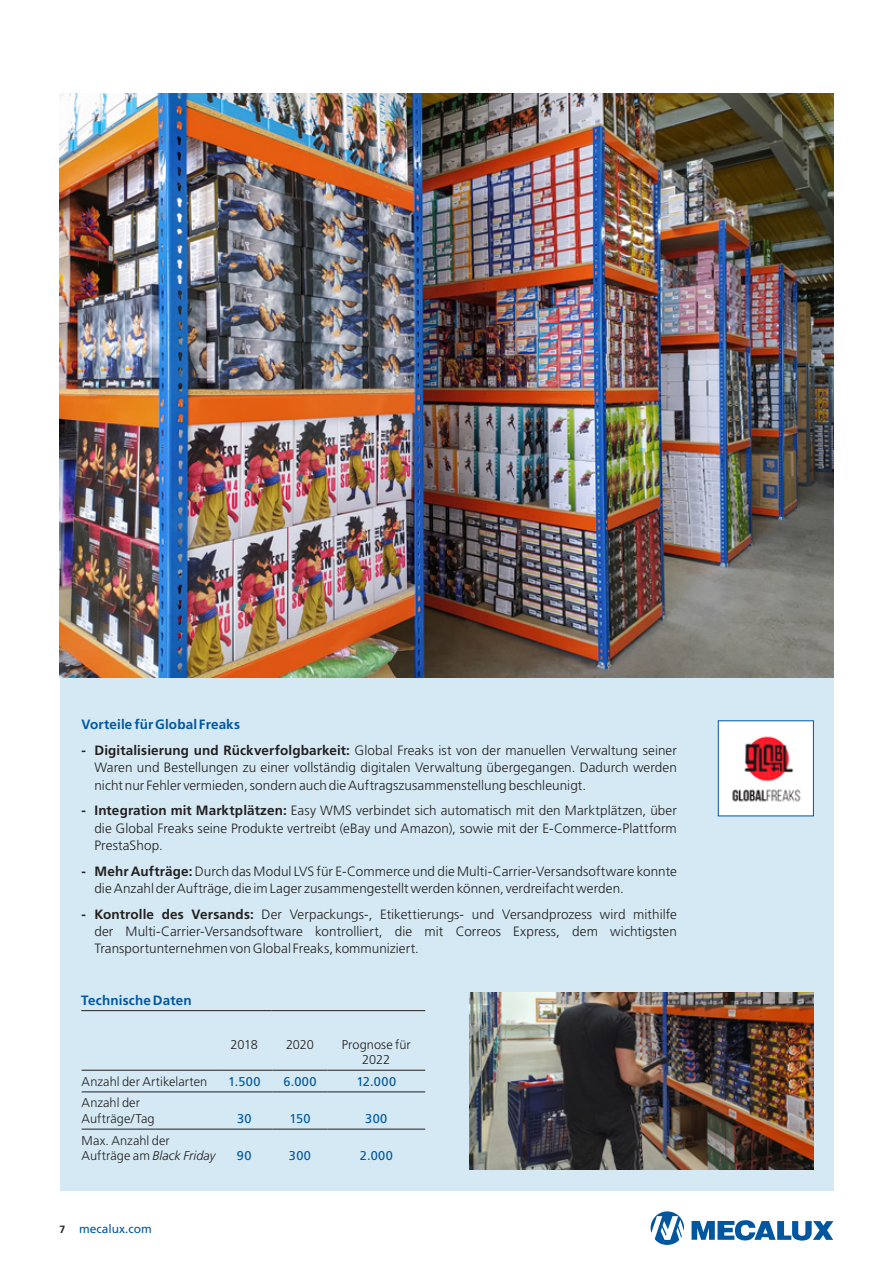
<style>
.page{position:relative;width:893px;height:1263px;background:#fff}
.page>*{position:absolute;margin:0;border:0;box-sizing:border-box;transform-origin:0 0}
.t1{font:300 13.5px/17.2px "Frutiger LT Std";letter-spacing:.005em;color:#231f20;text-align:justify}
.t2{font:700 13.5px "Frutiger LT Std";letter-spacing:.01em;color:#01579f}
.t3{font:300 12.75px/15.8px "Frutiger LT Std";letter-spacing:.005em;color:#231f20}
.t4{font:12.75px "Frutiger LT Std";letter-spacing:.04em;color:#01579f}
.t5{font:12px "Frutiger LT Std";color:#01579f}
.s1{font-weight:700}
.s2{font-style:italic}
.s3{font-weight:700;font-size:10.5px;color:#231f20}
</style>
<div class="page">
<div style="left:60px;top:677px;width:773px;height:513px;background:#d4e9f3"></div>
<svg style="left:651px;top:1211px;width:33px;height:34px"></svg>
<svg style="left:692px;top:1220px;width:141px;height:21px"></svg>
<hr style="left:81px;top:1010px;width:191px;height:1px;background:#231f20">
<hr style="left:272px;top:1010px;width:153px;height:1px;background:#231f20">
<div style="left:718px;top:720px;width:96px;height:96px;background:#fff;border:1px solid #01579f"></div>
<img style="left:732px;top:736px;width:69px;height:66px">
<hr style="left:82px;top:1070px;width:134px;height:1px;background:#231f20">
<hr style="left:216px;top:1070px;width:57px;height:1px;background:#231f20">
<hr style="left:273px;top:1070px;width:54px;height:1px;background:#231f20">
<hr style="left:327px;top:1070px;width:98px;height:1px;background:#231f20">
<hr style="left:82px;top:1092px;width:134px;height:1px;background:#231f20">
<hr style="left:216px;top:1092px;width:57px;height:1px;background:#231f20">
<hr style="left:273px;top:1092px;width:54px;height:1px;background:#231f20">
<hr style="left:327px;top:1092px;width:98px;height:1px;background:#231f20">
<hr style="left:82px;top:1129px;width:134px;height:1px;background:#231f20">
<hr style="left:216px;top:1129px;width:57px;height:1px;background:#231f20">
<hr style="left:273px;top:1129px;width:54px;height:1px;background:#231f20">
<hr style="left:327px;top:1129px;width:98px;height:1px;background:#231f20">
<img style="left:60px;top:94px;width:773px;height:583px">
<img style="left:469px;top:992px;width:345px;height:177px">
<p class="t2" style="left:82px;top:717px;width:160px">Vorteile für Global Freaks</p>
<p class="t1" style="left:94px;top:742px;width:584px;text-indent:-13px"><span class="s1">- Digitalisierung und Rückverfolgbarkeit:</span> Global Freaks ist von der manuellen Verwaltung seiner Waren und Bestellungen zu einer vollständig digitalen Verwaltung übergegangen. Dadurch werden nicht nur Fehler vermieden, sondern auch die Auftragszusammenstellung beschleunigt.</p>
<p class="t1" style="left:94px;top:802px;width:584px;text-indent:-13px"><span class="s1">- Integration mit Marktplätzen:</span> Easy WMS verbindet sich automatisch mit den Marktplätzen, über die Global Freaks seine Produkte vertreibt (eBay und Amazon), sowie mit der E-Commerce-Plattform PrestaShop.</p>
<p class="t1" style="left:94px;top:862px;width:584px;text-indent:-13px"><span class="s1">- Mehr Aufträge:</span> Durch das Modul LVS für E-Commerce und die Multi-Carrier-Versandsoftware konnte die Anzahl der Aufträge, die im Lager zusammengestellt werden können, verdreifacht werden.</p>
<p class="t1" style="left:94px;top:905px;width:584px;text-indent:-13px"><span class="s1">- Kontrolle des Versands:</span> Der Verpackungs-, Etikettierungs- und Versandprozess wird mithilfe der Multi-Carrier-Versandsoftware kontrolliert, die mit Correos Express, dem wichtigsten Transportunternehmen von Global Freaks, kommuniziert.</p>
<p class="t2" style="left:81px;top:992px;width:112px">Technische Daten</p>
<p class="t3" style="left:231px;top:1036px;width:29px">2018</p>
<p class="t3" style="left:286px;top:1036px;width:29px">2020</p>
<p class="t3" style="left:342px;top:1036px;width:71px;text-align:center">Prognose für<br>2022</p>
<p class="t3" style="left:82px;top:1073px;width:127px">Anzahl der Artikelarten</p>
<p class="t4" style="left:228px;top:1074px;width:34px">1.500</p>
<p class="t4" style="left:283px;top:1074px;width:35px">6.000</p>
<p class="t4" style="left:356px;top:1074px;width:41px">12.000</p>
<p class="t3" style="left:82px;top:1095px;width:74px">Anzahl der<br>Aufträge/Tag</p>
<p class="t4" style="left:237px;top:1111px;width:16px">30</p>
<p class="t4" style="left:289px;top:1111px;width:22px">150</p>
<p class="t4" style="left:365px;top:1111px;width:24px">300</p>
<p class="t3" style="left:82px;top:1132px;width:135px">Max. Anzahl der<br>Aufträge am <span class="s2">Black Friday</span></p>
<p class="t4" style="left:237px;top:1148px;width:16px">90</p>
<p class="t4" style="left:289px;top:1148px;width:24px">300</p>
<p class="t4" style="left:360px;top:1148px;width:35px">2.000</p>
<p class="t5" style="left:60px;top:1221px;width:94px"><span class="s3">7</span> mecalux.com</p>
</div>
